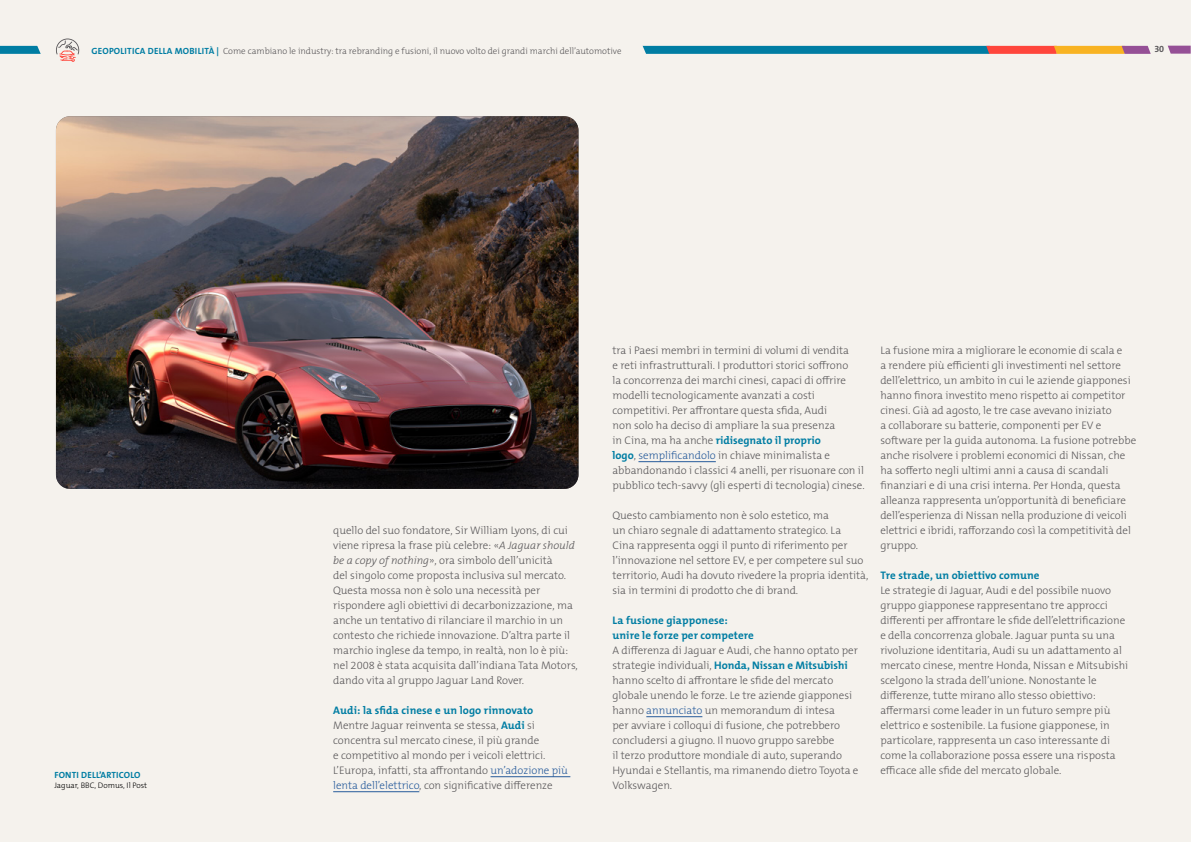
<style>
.page{position:relative;width:1191px;height:842px;background:#fff}
.page>*{position:absolute;margin:0;border:0;box-sizing:border-box;transform-origin:0 0}
.t1{font:300 11px/15px "The Mix B W3";color:#5a585a}
.t2{font:700 11px/15px "The Mix B W7";letter-spacing:.01em;color:#007da3}
.t3{font:300 9px "The Mix B W3";color:#5a585a}
.t4{font:700 9px "The Mix B W7";letter-spacing:.02em;color:#007da3}
.t5{font:700 9px "The Mix B W7";color:#5a585a}
.t6{font:300 8px "The Mix B W3";color:#000}
.s1{font-family:"The Mix B W7";font-weight:700;color:#007da3}
.s2{font-style:italic}
.s3{color:#275b9b}
.s4{font-family:"The Mix B W3";font-weight:300;color:#5a585a}
</style>
<div class="page">
<div style="left:0;top:0;width:1190px;height:842px;background:#f5f2ed"></div>
<svg style="left:1168px;top:46px;width:22px;height:8px"></svg>
<div style="left:0;top:46px;width:989px;height:8px;background:#007da3"></div>
<svg style="left:986px;top:46px;width:164px;height:8px"></svg>
<hr style="left:490px;top:776px;width:80px;height:1px;background:#275b9b">
<hr style="left:333px;top:791px;width:86px;height:1px;background:#275b9b">
<div style="left:91px;top:40px;width:530px;height:18px;background:#f5f2ed"></div>
<svg style="left:621px;top:45px;width:26px;height:9px"></svg>
<svg style="left:35px;top:39px;width:56px;height:23px"></svg>
<img style="left:56px;top:116px;width:522px;height:373px">
<hr style="left:638px;top:461px;width:78px;height:1px;background:#275b9b">
<hr style="left:646px;top:716px;width:56px;height:1px;background:#275b9b">
<p class="t3" style="left:91px;top:45px;width:531px"><span class="s1">GEOPOLITICA DELLA MOBILITÀ |</span> Come cambiano le industry: tra rebranding e fusioni, il nuovo volto dei grandi marchi dell’automotive</p>
<p class="t5" style="left:1154px;top:43px;width:11px">30</p>
<p class="t4" style="left:54px;top:769px;width:88px">FONTI DELL’ARTICOLO</p>
<p class="t6" style="left:54px;top:780px;width:94px">Jaguar, BBC, Domus, Il Post</p>
<p class="t1" style="left:333px;top:523px;width:246px">quello del suo fondatore, Sir William Lyons, di cui viene ripresa la frase più celebre: «<span class="s2">A Jaguar should be a copy of nothing</span>», ora simbolo dell’unicità<br>del singolo come proposta inclusiva sul mercato.<br>Questa mossa non è solo una necessità per rispondere agli obiettivi di decarbonizzazione, ma anche un tentativo di rilanciare il marchio in un contesto che richiede innovazione. D’altra parte il marchio inglese da tempo, in realtà, non lo è più: nel 2008 è stata acquisita dall’indiana Tata Motors, dando vita al gruppo Jaguar Land Rover.</p>
<p class="t2" style="left:333px;top:703px;width:202px">Audi: la sfida cinese e un logo rinnovato</p>
<p class="t1" style="left:333px;top:718px;width:236px">Mentre Jaguar reinventa se stessa, <span class="s1">Audi</span> si concentra sul mercato cinese, il più grande<br>e competitivo al mondo per i veicoli elettrici.<br>L’Europa, infatti, sta affrontando <span class="s3">un’adozione più lenta dell’elettrico</span>, con significative differenze</p>
<p class="t1" style="left:612px;top:343px;width:238px">tra i Paesi membri in termini di volumi di vendita e reti infrastrutturali. I produttori storici soffrono la concorrenza dei marchi cinesi, capaci di offrire modelli tecnologicamente avanzati a costi competitivi. Per affrontare questa sfida, Audi<br>non solo ha deciso di ampliare la sua presenza</p>
<p class="t2" style="left:612px;top:433px;width:210px"><span class="s4">in Cina, ma ha anche</span> ridisegnato il proprio</p>
<p class="t1" style="left:612px;top:448px;width:254px"><span class="s1">logo</span>, <span class="s3">semplificandolo</span> in chiave minimalista e abbandonando i classici 4 anelli, per risuonare con il pubblico tech-savvy (gli esperti di tecnologia) cinese.</p>
<p class="t1" style="left:612px;top:508px;width:257px">Questo cambiamento non è solo estetico, ma<br>un chiaro segnale di adattamento strategico. La<br>Cina rappresenta oggi il punto di riferimento per l’innovazione nel settore EV, e per competere sul suo territorio, Audi ha dovuto rivedere la propria identità, sia in termini di prodotto che di brand.</p>
<p class="t2" style="left:612px;top:613px;width:143px">La fusione giapponese: unire le forze per competere</p>
<p class="t1" style="left:612px;top:643px;width:247px">A differenza di Jaguar e Audi, che hanno optato per</p>
<p class="t2" style="left:612px;top:658px;width:237px"><span class="s4">strategie individuali,</span> Honda, Nissan e Mitsubishi</p>
<p class="t1" style="left:612px;top:673px;width:247px">hanno scelto di affrontare le sfide del mercato globale unendo le forze. Le tre aziende giapponesi hanno <span class="s3">annunciato</span> un memorandum di intesa<br>per avviare i colloqui di fusione, che potrebbero concludersi a giugno. Il nuovo gruppo sarebbe<br>il terzo produttore mondiale di auto, superando Hyundai e Stellantis, ma rimanendo dietro Toyota e Volkswagen.</p>
<p class="t1" style="left:880px;top:343px;width:257px">La fusione mira a migliorare le economie di scala e<br>a rendere più efficienti gli investimenti nel settore dell’elettrico, un ambito in cui le aziende giapponesi hanno finora investito meno rispetto ai competitor cinesi. Già ad agosto, le tre case avevano iniziato<br>a collaborare su batterie, componenti per EV e software per la guida autonoma. La fusione potrebbe anche risolvere i problemi economici di Nissan, che ha sofferto negli ultimi anni a causa di scandali finanziari e di una crisi interna. Per Honda, questa alleanza rappresenta un’opportunità di beneficiare dell’esperienza di Nissan nella produzione di veicoli elettrici e ibridi, rafforzando così la competitività del gruppo.</p>
<p class="t2" style="left:880px;top:568px;width:161px">Tre strade, un obiettivo comune</p>
<p class="t1" style="left:880px;top:583px;width:249px">Le strategie di Jaguar, Audi e del possibile nuovo gruppo giapponese rappresentano tre approcci differenti per affrontare le sfide dell’elettrificazione e della concorrenza globale. Jaguar punta su una rivoluzione identitaria, Audi su un adattamento al mercato cinese, mentre Honda, Nissan e Mitsubishi scelgono la strada dell’unione. Nonostante le differenze, tutte mirano allo stesso obiettivo: affermarsi come leader in un futuro sempre più elettrico e sostenibile. La fusione giapponese, in particolare, rappresenta un caso interessante di come la collaborazione possa essere una risposta efficace alle sfide del mercato globale.</p>
</div>
